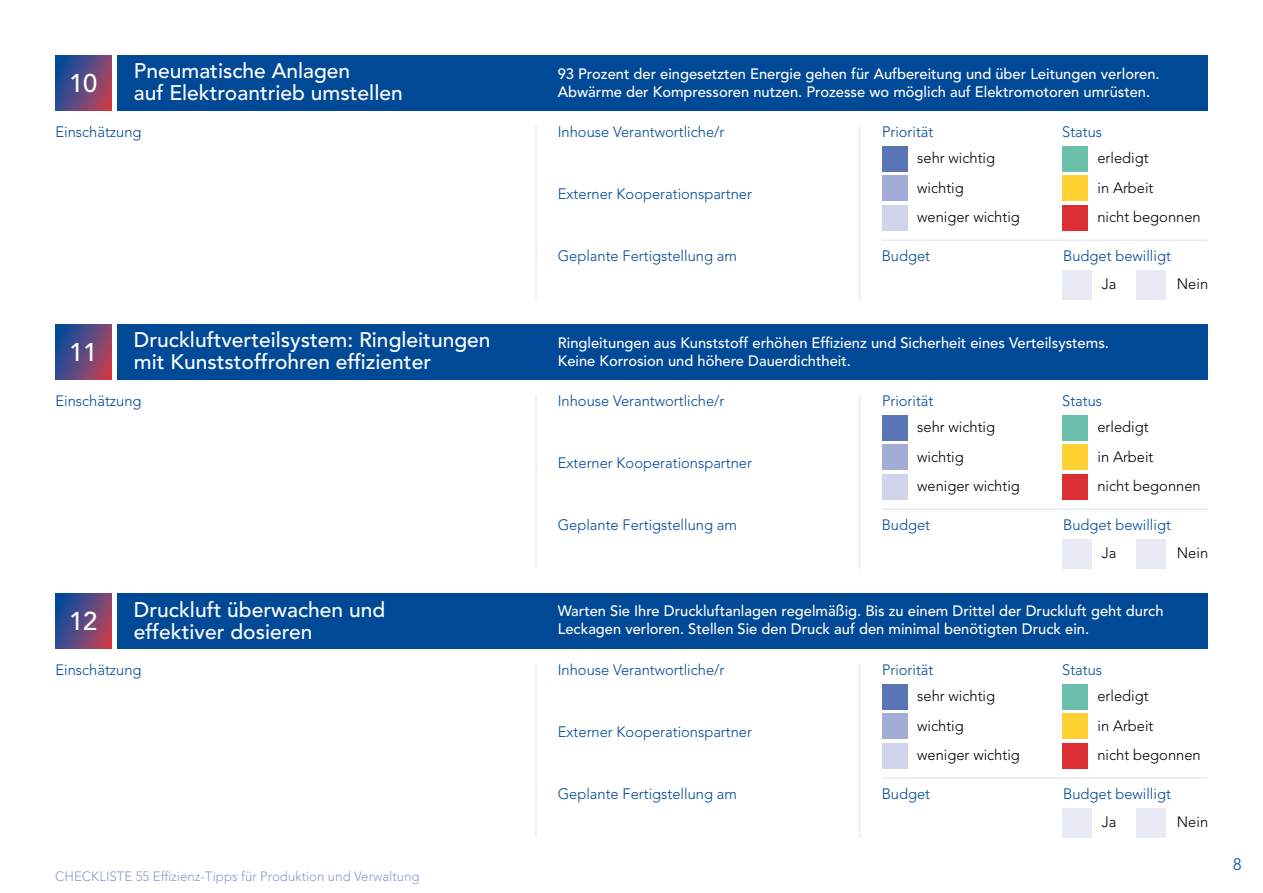
<style>
.page{position:relative;width:1263px;height:893px;background:#fff}
.page>*{position:absolute;margin:0;border:0;box-sizing:border-box;transform-origin:0 0}
.LEA_Head_25pt{font:500 25.5px "Avenir LT Std";color:#fff}
.LEA_Head_TIPPS__inha{font:500 21px/22.5px "Avenir LT Std";color:#fff}
.t1{font:300 16.5px "Avenir LT Std";color:#004996}
.COPY_NEU{font:500 15px/18px "Avenir LT Std";color:#fff}
.COPY_NEU-2{font:300 15px "Avenir LT Std";color:#004996}
.COPY_NEU-3{font:300 15px "Avenir LT Std";color:#000}
.t2{font:300 13.5px "Avenir LT Std";color:#8b99cb}
</style>
<div class="page">
<svg style="left:55px;top:55px;width:56px;height:56px;background:#5c477d"></svg>
<div style="left:117px;top:55px;width:1091px;height:56px;background:#004996"></div>
<hr style="left:859px;top:126px;width:1px;height:174px;background:#e8eaf6">
<hr style="left:535px;top:126px;width:2px;height:174px;background:#e8eaf6">
<hr style="left:882px;top:240px;width:326px;height:1px;background:#e8eaf6">
<div style="left:1062px;top:270px;width:30px;height:30px;background:#e8eaf6"></div>
<div style="left:1136px;top:270px;width:29px;height:30px;background:#e8eaf6"></div>
<div style="left:882px;top:146px;width:25px;height:26px;background:#5a75b5"></div>
<div style="left:882px;top:176px;width:25px;height:25px;background:#a3acd6"></div>
<div style="left:882px;top:205px;width:25px;height:26px;background:#d1d5ec"></div>
<div style="left:1062px;top:146px;width:26px;height:26px;background:#6ac0aa"></div>
<div style="left:1062px;top:176px;width:26px;height:25px;background:#ffd132"></div>
<div style="left:1062px;top:205px;width:26px;height:26px;background:#dc2f34"></div>
<svg style="left:55px;top:324px;width:56px;height:56px;background:#5c477d"></svg>
<div style="left:117px;top:324px;width:1091px;height:56px;background:#004996"></div>
<hr style="left:859px;top:395px;width:1px;height:174px;background:#e8eaf6">
<hr style="left:535px;top:395px;width:2px;height:174px;background:#e8eaf6">
<hr style="left:882px;top:508px;width:326px;height:2px;background:#e8eaf6">
<div style="left:1062px;top:539px;width:30px;height:30px;background:#e8eaf6"></div>
<div style="left:1136px;top:539px;width:29px;height:30px;background:#e8eaf6"></div>
<div style="left:882px;top:415px;width:25px;height:26px;background:#5a75b5"></div>
<div style="left:882px;top:445px;width:25px;height:25px;background:#a3acd6"></div>
<div style="left:882px;top:474px;width:25px;height:26px;background:#d1d5ec"></div>
<div style="left:1062px;top:415px;width:26px;height:26px;background:#6ac0aa"></div>
<div style="left:1062px;top:445px;width:26px;height:25px;background:#ffd132"></div>
<div style="left:1062px;top:474px;width:26px;height:26px;background:#dc2f34"></div>
<svg style="left:55px;top:593px;width:56px;height:56px;background:#5c477d"></svg>
<div style="left:117px;top:593px;width:1091px;height:56px;background:#004996"></div>
<hr style="left:859px;top:664px;width:1px;height:174px;background:#e8eaf6">
<hr style="left:535px;top:664px;width:2px;height:174px;background:#e8eaf6">
<hr style="left:882px;top:777px;width:326px;height:2px;background:#e8eaf6">
<div style="left:1062px;top:808px;width:30px;height:30px;background:#e8eaf6"></div>
<div style="left:1136px;top:808px;width:29px;height:30px;background:#e8eaf6"></div>
<div style="left:882px;top:684px;width:25px;height:26px;background:#5a75b5"></div>
<div style="left:882px;top:714px;width:25px;height:25px;background:#a3acd6"></div>
<div style="left:882px;top:743px;width:25px;height:26px;background:#d1d5ec"></div>
<div style="left:1062px;top:684px;width:26px;height:26px;background:#6ac0aa"></div>
<div style="left:1062px;top:714px;width:26px;height:25px;background:#ffd132"></div>
<div style="left:1062px;top:743px;width:26px;height:26px;background:#dc2f34"></div>
<h2 class="LEA_Head_TIPPS__inha" style="left:134px;top:60px;width:270px">Pneumatische Anlagen<br>auf Elektroantrieb umstellen</h2>
<p class="COPY_NEU" style="left:558px;top:65px;width:603px">93 Prozent der eingesetzten Energie gehen für Aufbereitung und über Leitungen verloren.<br>Abwärme der Kompressoren nutzen. Prozesse wo möglich auf Elektromotoren umrüsten.</p>
<p class="COPY_NEU-2" style="left:55px;top:123px;width:88px">Einschätzung</p>
<p class="COPY_NEU-2" style="left:558px;top:123px;width:168px">Inhouse Verantwortliche/r</p>
<h2 class="LEA_Head_25pt" style="left:69px;top:69px;width:30px">10</h2>
<p class="COPY_NEU-2" style="left:882px;top:123px;width:53px">Priorität</p>
<p class="COPY_NEU-2" style="left:1062px;top:123px;width:42px">Status</p>
<p class="COPY_NEU-3" style="left:917px;top:149px;width:79px">sehr wichtig</p>
<p class="COPY_NEU-3" style="left:1097px;top:149px;width:53px">erledigt</p>
<p class="COPY_NEU-3" style="left:917px;top:179px;width:48px">wichtig</p>
<p class="COPY_NEU-3" style="left:1097px;top:179px;width:58px">in Arbeit</p>
<p class="COPY_NEU-3" style="left:917px;top:208px;width:104px">weniger wichtig</p>
<p class="COPY_NEU-3" style="left:1097px;top:208px;width:105px">nicht begonnen</p>
<p class="COPY_NEU-2" style="left:558px;top:185px;width:196px">Externer Kooperationspartner</p>
<p class="COPY_NEU-2" style="left:558px;top:247px;width:181px">Geplante Fertigstellung am</p>
<p class="COPY_NEU-2" style="left:882px;top:247px;width:50px">Budget</p>
<p class="COPY_NEU-2" style="left:1063px;top:247px;width:109px">Budget bewilligt</p>
<p class="COPY_NEU-3" style="left:1102px;top:275px;width:16px">Ja</p>
<p class="COPY_NEU-3" style="left:1177px;top:275px;width:33px">Nein</p>
<h2 class="LEA_Head_TIPPS__inha" style="left:134px;top:329px;width:358px">Druckluftverteilsystem: Ringleitungen mit Kunststoffrohren effizienter</h2>
<p class="COPY_NEU" style="left:558px;top:334px;width:553px">Ringleitungen aus Kunststoff erhöhen Effizienz und Sicherheit eines Verteilsystems.<br>Keine Korrosion und höhere Dauerdichtheit.</p>
<p class="COPY_NEU-2" style="left:55px;top:392px;width:88px">Einschätzung</p>
<p class="COPY_NEU-2" style="left:558px;top:392px;width:168px">Inhouse Verantwortliche/r</p>
<h2 class="LEA_Head_25pt" style="left:69px;top:338px;width:30px">11</h2>
<p class="COPY_NEU-2" style="left:882px;top:392px;width:53px">Priorität</p>
<p class="COPY_NEU-2" style="left:1062px;top:392px;width:42px">Status</p>
<p class="COPY_NEU-3" style="left:917px;top:418px;width:79px">sehr wichtig</p>
<p class="COPY_NEU-3" style="left:1097px;top:418px;width:53px">erledigt</p>
<p class="COPY_NEU-3" style="left:917px;top:448px;width:48px">wichtig</p>
<p class="COPY_NEU-3" style="left:1097px;top:448px;width:58px">in Arbeit</p>
<p class="COPY_NEU-3" style="left:917px;top:477px;width:104px">weniger wichtig</p>
<p class="COPY_NEU-3" style="left:1097px;top:477px;width:105px">nicht begonnen</p>
<p class="COPY_NEU-2" style="left:558px;top:454px;width:196px">Externer Kooperationspartner</p>
<p class="COPY_NEU-2" style="left:558px;top:516px;width:181px">Geplante Fertigstellung am</p>
<p class="COPY_NEU-2" style="left:882px;top:516px;width:50px">Budget</p>
<p class="COPY_NEU-2" style="left:1063px;top:516px;width:109px">Budget bewilligt</p>
<p class="COPY_NEU-3" style="left:1102px;top:544px;width:16px">Ja</p>
<p class="COPY_NEU-3" style="left:1177px;top:544px;width:33px">Nein</p>
<h2 class="LEA_Head_25pt" style="left:69px;top:607px;width:30px">12</h2>
<h2 class="LEA_Head_TIPPS__inha" style="left:134px;top:599px;width:253px">Druckluft überwachen und effektiver dosieren</h2>
<p class="COPY_NEU" style="left:558px;top:603px;width:607px">Warten Sie Ihre Druckluftanlagen regelmäßig. Bis zu einem Drittel der Druckluft geht durch<br>Leckagen verloren. Stellen Sie den Druck auf den minimal benötigten Druck ein.</p>
<p class="COPY_NEU-2" style="left:55px;top:661px;width:88px">Einschätzung</p>
<p class="COPY_NEU-2" style="left:558px;top:661px;width:168px">Inhouse Verantwortliche/r</p>
<p class="COPY_NEU-2" style="left:882px;top:661px;width:53px">Priorität</p>
<p class="COPY_NEU-2" style="left:1062px;top:661px;width:42px">Status</p>
<p class="COPY_NEU-3" style="left:917px;top:687px;width:79px">sehr wichtig</p>
<p class="COPY_NEU-3" style="left:1097px;top:687px;width:53px">erledigt</p>
<p class="COPY_NEU-3" style="left:917px;top:717px;width:48px">wichtig</p>
<p class="COPY_NEU-3" style="left:1097px;top:717px;width:58px">in Arbeit</p>
<p class="COPY_NEU-3" style="left:917px;top:746px;width:104px">weniger wichtig</p>
<p class="COPY_NEU-3" style="left:1097px;top:746px;width:105px">nicht begonnen</p>
<p class="COPY_NEU-2" style="left:558px;top:723px;width:196px">Externer Kooperationspartner</p>
<p class="t2" style="left:55px;top:868px;width:366px">CHECKLISTE 55 Effizienz-Tipps für Produktion und Verwaltung</p>
<p class="COPY_NEU-2" style="left:558px;top:785px;width:181px">Geplante Fertigstellung am</p>
<p class="COPY_NEU-2" style="left:882px;top:785px;width:50px">Budget</p>
<p class="COPY_NEU-2" style="left:1063px;top:785px;width:109px">Budget bewilligt</p>
<p class="COPY_NEU-3" style="left:1102px;top:813px;width:16px">Ja</p>
<p class="COPY_NEU-3" style="left:1177px;top:813px;width:33px">Nein</p>
<p class="t1" style="left:1233px;top:855px;width:10px">8</p>
</div>
